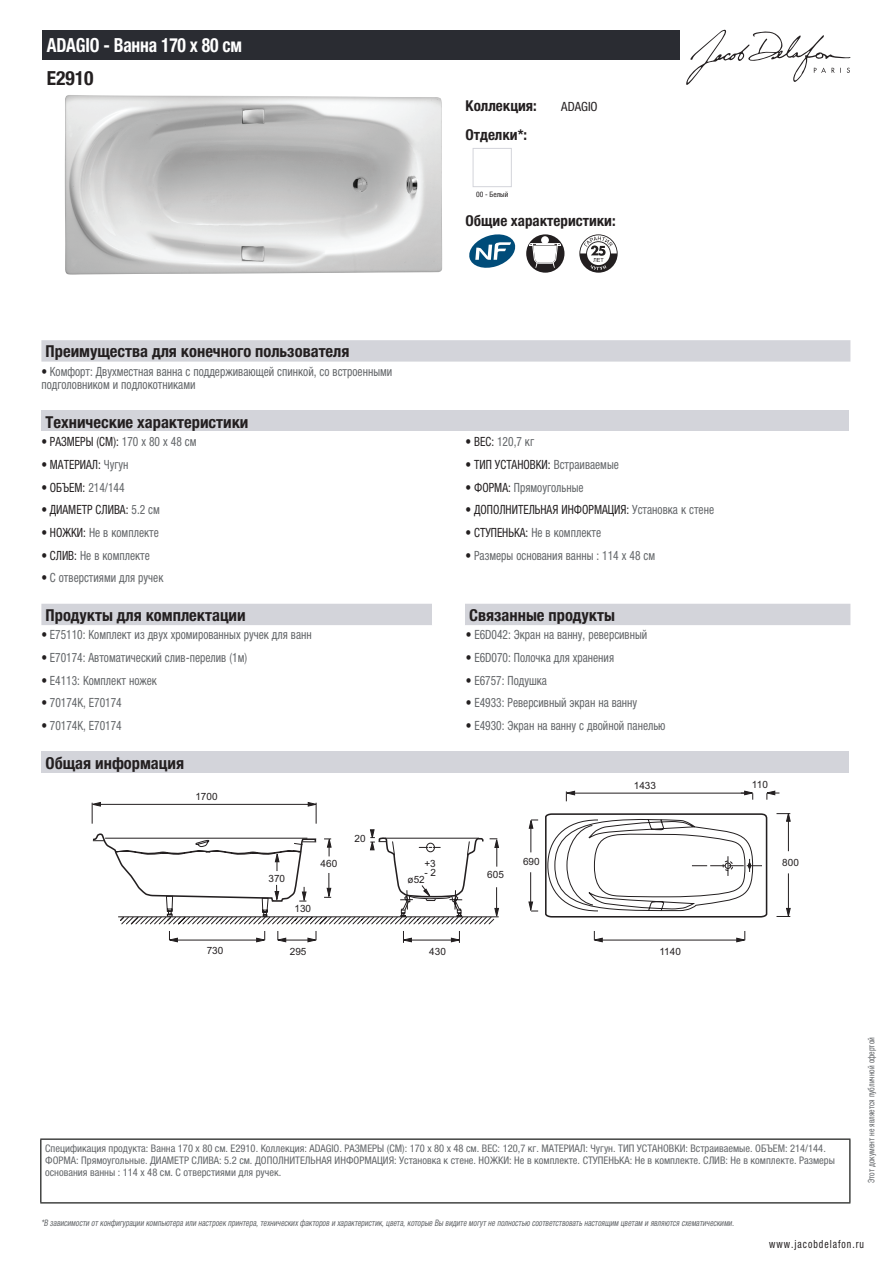
<style>
.page{position:relative;width:893px;height:1263px;background:#fff}
.page>*{position:absolute;margin:0;border:0;box-sizing:border-box;transform-origin:0 0}
.t1{font:700 condensed 19.5px "Helvetica Neue LTCYR";letter-spacing:-.01em;color:#fff;scale:.9 1}
.t2{font:700 condensed 19.5px "Helvetica Neue LTCYR";color:#231f20}
.t3{font:700 condensed 16.5px "Helvetica Neue LTCYR";color:#231f20}
.t4{font:700 condensed 15px "Helvetica Neue LTCYR";color:#231f20}
.t5{font:condensed 12.75px/13.5px "Helvetica Neue LTCYR";color:#626568;scale:.9 1}
.t6{font:condensed 12.75px "Helvetica Neue LTCYR";color:#231f20;scale:.9 1}
.t7{font:condensed 12.75px "Helvetica Neue LTCYR";color:#231f20}
.t8{font:condensed 11.25px "Helvetica Neue LTCYR";letter-spacing:.1em;color:#231f20;scale:.87 1}
.t9{font:condensed 10.5px/12px "Helvetica Neue LTCYR";color:#626568}
.t10{font:10.05px "Arial";color:#231f20}
.t11{font:italic condensed 9px "Helvetica Neue LTCYR";color:#626568;scale:.87 1}
.t12{font:condensed 9px "Helvetica Neue LTCYR";color:#626568;scale:.87 1}
.t13{font:condensed 7.5px "Helvetica Neue LTCYR";color:#231f20}
.s1{color:#231f20}
.s2{color:#626568}
</style>
<div class="page">
<svg style="left:686px;top:30px;width:164px;height:55px"></svg>
<img style="left:65px;top:95px;width:377px;height:180px">
<div style="left:473px;top:148px;width:39px;height:39px;border:1px solid #d3d4da"></div>
<svg style="left:469px;top:234px;width:46px;height:34px"></svg>
<div style="left:526px;top:234px;width:38px;height:39px;background:#231f20;border-radius:50%"></div>
<div style="left:541px;top:236px;width:8px;height:8px;background:#fff;border-radius:50%"></div>
<svg style="left:529px;top:243px;width:32px;height:25px"></svg>
<svg style="left:579px;top:234px;width:39px;height:39px"></svg>
<div style="left:41px;top:340px;width:809px;height:22px;background:#d3d4da"></div>
<div style="left:41px;top:411px;width:808px;height:21px;background:#d3d4da"></div>
<div style="left:41px;top:604px;width:809px;height:21px;background:#d3d4da"></div>
<div style="left:432px;top:604px;width:33px;height:21px;background:#fff"></div>
<div style="left:41px;top:751px;width:808px;height:22px;background:#d3d4da"></div>
<hr style="left:174px;top:940px;width:86px;height:1px;background:#231f20">
<svg style="left:256px;top:931px;width:10px;height:12px"></svg>
<svg style="left:169px;top:931px;width:9px;height:12px"></svg>
<hr style="left:409px;top:940px;width:48px;height:1px;background:#231f20">
<svg style="left:450px;top:931px;width:10px;height:12px"></svg>
<svg style="left:403px;top:931px;width:9px;height:12px"></svg>
<hr style="left:599px;top:940px;width:144px;height:1px;background:#231f20">
<svg style="left:736px;top:931px;width:10px;height:12px"></svg>
<svg style="left:593px;top:931px;width:10px;height:12px"></svg>
<hr style="left:283px;top:940px;width:31px;height:1px;background:#231f20">
<svg style="left:307px;top:931px;width:10px;height:12px"></svg>
<svg style="left:277px;top:931px;width:10px;height:12px"></svg>
<svg style="left:92px;top:790px;width:699px;height:135px"></svg>
<div style="left:43px;top:30px;width:637px;height:30px;background:#2a2c32"></div>
<hr style="left:40px;top:1138px;width:810px;height:2px;background:#040503">
<hr style="left:40px;top:1140px;width:1px;height:62px;background:#040503">
<hr style="left:849px;top:1140px;width:1px;height:62px;background:#040503">
<hr style="left:40px;top:1202px;width:810px;height:1px;background:#040503">
<h1 class="t1" style="left:47px;top:34px;width:218px">ADAGIO - Ванна 170 х 80 см</h1>
<h1 class="t2" style="left:47px;top:67px;width:48px">E2910</h1>
<p class="t4" style="left:466px;top:97px;width:73px">Коллекция:</p>
<p class="t7" style="left:561px;top:99px;width:38px">ADAGIO</p>
<p class="t4" style="left:466px;top:126px;width:63px">Отделки*:</p>
<p class="t13" style="left:476px;top:190px;width:34px">00 - Белый</p>
<p class="t4" style="left:466px;top:212px;width:152px">Общие характеристики:</p>
<p class="t3" style="left:46px;top:342px;width:305px">Преимущества для конечного пользователя</p>
<p class="t5" style="left:41px;top:365px;width:391px"><span class="s1">•</span> Комфорт: Двухместная ванна с поддерживающей спинкой, со встроенными подголовником и подлокотниками</p>
<p class="t3" style="left:46px;top:413px;width:204px">Технические характеристики</p>
<p class="t6" style="left:41px;top:434px;width:174px">• РАЗМЕРЫ (СМ): <span class="s2">170 x 80 x 48 см</span></p>
<p class="t5" style="left:466px;top:435px;width:78px"><span class="s1">• ВЕС:</span> 120,7 кг</p>
<p class="t6" style="left:41px;top:457px;width:98px">• МАТЕРИАЛ: <span class="s2">Чугун</span></p>
<p class="t6" style="left:466px;top:457px;width:172px">• ТИП УСТАНОВКИ: <span class="s2">Встраиваемые</span></p>
<p class="t6" style="left:41px;top:480px;width:94px">• ОБЪЕМ: <span class="s2">214/144</span></p>
<p class="t5" style="left:466px;top:480px;width:133px"><span class="s1">• ФОРМА:</span> Прямоугольные</p>
<p class="t6" style="left:41px;top:503px;width:133px">• ДИАМЕТР СЛИВА: <span class="s2">5.2 см</span></p>
<p class="t6" style="left:466px;top:503px;width:278px">• ДОПОЛНИТЕЛЬНАЯ ИНФОРМАЦИЯ: <span class="s2">Установка к стене</span></p>
<p class="t5" style="left:41px;top:526px;width:132px"><span class="s1">• НОЖКИ:</span> Не в комплекте</p>
<p class="t5" style="left:466px;top:526px;width:152px"><span class="s1">• СТУПЕНЬКА:</span> Не в комплекте</p>
<p class="t5" style="left:41px;top:548px;width:122px"><span class="s1">• СЛИВ:</span> Не в комплекте</p>
<p class="t5" style="left:466px;top:548px;width:212px"><span class="s1">•</span> Размеры основания ванны : 114 x 48 см</p>
<p class="t5" style="left:41px;top:571px;width:137px"><span class="s1">•</span> С отверстиями для ручек</p>
<p class="t3" style="left:46px;top:606px;width:202px">Продукты для комплектации</p>
<p class="t3" style="left:469px;top:606px;width:147px">Связанные продукты</p>
<p class="t5" style="left:41px;top:628px;width:302px"><span class="s1">•</span> E75110: Комплект из двух хромированных ручек для ванн</p>
<p class="t5" style="left:466px;top:628px;width:203px"><span class="s1">•</span> E6D042: Экран на ванну, реверсивный</p>
<p class="t5" style="left:41px;top:651px;width:230px"><span class="s1">•</span> E70174: Автоматический слив-перелив (1м)</p>
<p class="t5" style="left:466px;top:651px;width:166px"><span class="s1">•</span> E6D070: Полочка для хранения</p>
<p class="t5" style="left:41px;top:674px;width:130px"><span class="s1">•</span> E4113: Комплект ножек</p>
<p class="t5" style="left:466px;top:674px;width:92px"><span class="s1">•</span> E6757: Подушка</p>
<p class="t5" style="left:41px;top:696px;width:91px"><span class="s1">•</span> 70174K, E70174</p>
<p class="t5" style="left:466px;top:696px;width:192px"><span class="s1">•</span> E4933: Реверсивный экран на ванну</p>
<p class="t5" style="left:41px;top:719px;width:91px"><span class="s1">•</span> 70174K, E70174</p>
<p class="t5" style="left:466px;top:719px;width:223px"><span class="s1">•</span> E4930: Экран на ванну с двойной панелью</p>
<p class="t3" style="left:46px;top:753px;width:140px">Общая информация</p>
<p class="t10" style="left:195px;top:790px;width:24px">1700</p>
<p class="t10" style="left:268px;top:872px;width:18px">370</p>
<p class="t10" style="left:321px;top:857px;width:18px">460</p>
<p class="t10" style="left:294px;top:902px;width:18px">130</p>
<p class="t10" style="left:355px;top:832px;width:13px">20</p>
<p class="t10" style="left:424px;top:857px;width:13px">+3</p>
<p class="t10" style="left:424px;top:866px;width:13px">- 2</p>
<p class="t10" style="left:408px;top:873px;width:19px">ø52</p>
<p class="t10" style="left:487px;top:868px;width:18px">605</p>
<p class="t10" style="left:523px;top:855px;width:18px">690</p>
<p class="t10" style="left:634px;top:778px;width:24px">1433</p>
<p class="t10" style="left:207px;top:944px;width:18px">730</p>
<p class="t10" style="left:290px;top:944px;width:18px">295</p>
<p class="t10" style="left:429px;top:944px;width:18px">430</p>
<p class="t10" style="left:659px;top:944px;width:23px">1140</p>
<p class="t10" style="left:752px;top:778px;width:17px">110</p>
<p class="t10" style="left:782px;top:856px;width:18px">800</p>
<p class="t9" style="left:45px;top:1142px;width:791px">Спецификация продукта: Ванна 170 х 80 см. E2910. Коллекция: ADAGIO. РАЗМЕРЫ (СМ): 170 x 80 x 48 см. ВЕС: 120,7 кг. МАТЕРИАЛ: Чугун. ТИП УСТАНОВКИ: Встраиваемые. ОБЪЕМ: 214/144.<br>ФОРМА: Прямоугольные. ДИАМЕТР СЛИВА: 5.2 см. ДОПОЛНИТЕЛЬНАЯ ИНФОРМАЦИЯ: Установка к стене. НОЖКИ: Не в комплекте. СТУПЕНЬКА: Не в комплекте. СЛИВ: Не в комплекте. Размеры основания ванны : 114 x 48 см. С отверстиями для ручек.</p>
<p class="t11" style="left:41px;top:1218px;width:800px">*В зависимости отконфигурации компьютера или настроек принтера,техническихфакторов и характеристик,цвета,которые Вы видите могутне полностью соответствоватьнастоящим цветам и являются схематическими.</p>
<p class="t12" style="left:866px;top:1183px;width:169px;rotate:-90deg">Этот документ не является публичной офертой</p>
<p class="t8" style="left:769px;top:1237px;width:110px">www.jacobdelafon.ru</p>
</div>
